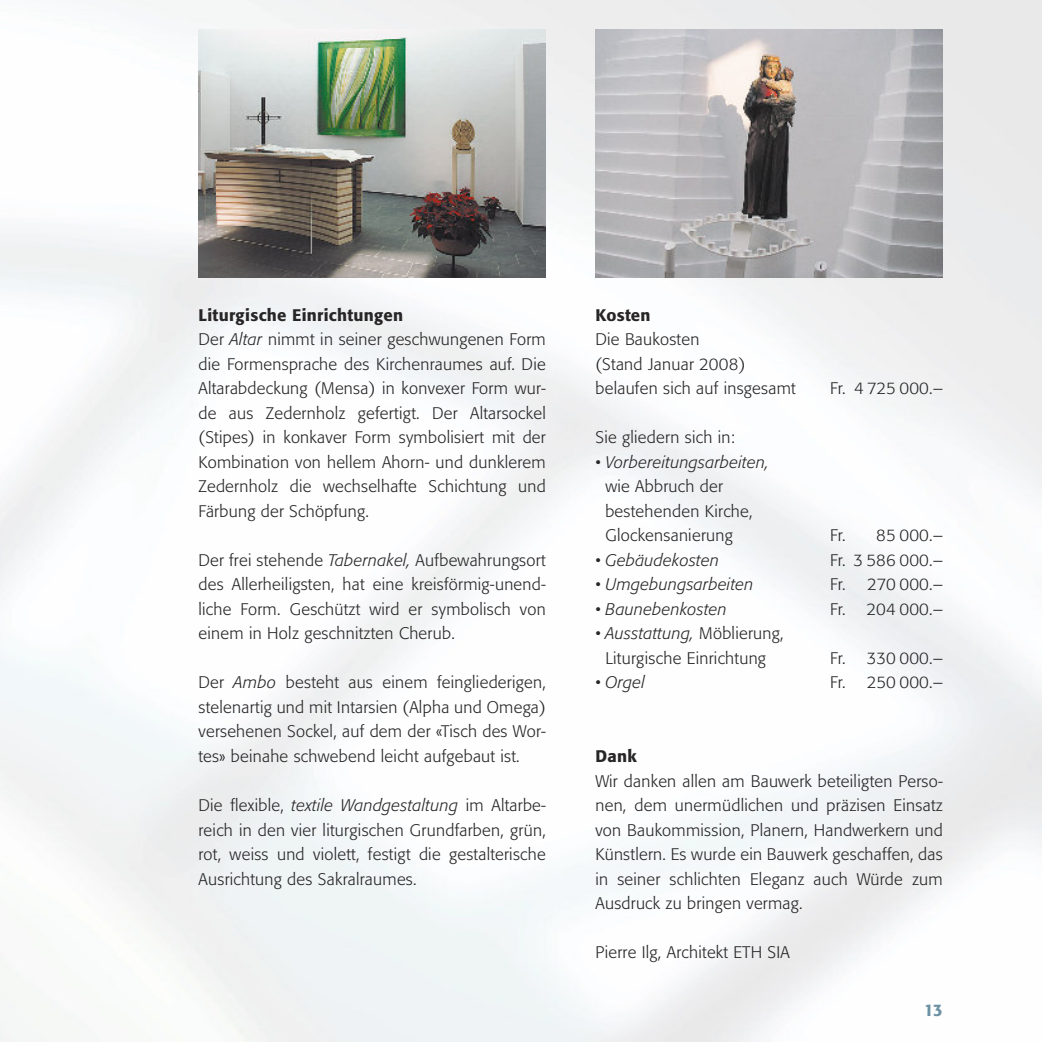
<style>
.page{position:relative;width:1042px;height:1042px;background:#fff}
.page>*{position:absolute;margin:0;border:0;box-sizing:border-box;transform-origin:0 0}
.t1{font:300 16.62px/24.5px "Formata";letter-spacing:.015em;color:#272526;text-align:justify}
.t2{font:italic 300 16.62px "Formata";letter-spacing:.015em;color:#272526}
.t3{font:500 16.62px "Formata";letter-spacing:.015em;color:#272526}
.t4{font:500 16.62px "Formata";color:#6c92a4}
.s1{font-weight:500}
.s2{font-style:italic}
.s3{font-style:normal}
</style>
<div class="page">
<img style="left:198px;top:30px;width:348px;height:248px">
<img style="left:595px;top:30px;width:348px;height:248px">
<p class="t1" style="left:198px;top:304px;width:349px;text-align:left"><span class="s1">Liturgische Einrichtungen<br></span>Der <span class="s2">Altar</span> nimmt in seiner geschwungenen Form die Formensprache des Kirchenraumes auf. Die Altarabdeckung (Mensa) in konvexer Form wur&shy;de aus Zedernholz gefertigt. Der Altarsockel (Stipes) in konkaver Form symbolisiert mit der Kombination von hellem Ahorn- und dunklerem Zedernholz die wechselhafte Schichtung und Färbung der Schöpfung.</p>
<p class="t1" style="left:198px;top:549px;width:349px">Der frei stehende <span class="s2">Tabernakel,</span> Aufbewahrungsort des Allerheiligsten, hat eine kreisförmig-unend&shy;liche Form. Geschützt wird er symbolisch von einem in Holz geschnitzten Cherub.</p>
<p class="t1" style="left:198px;top:672px;width:349px">Der <span class="s2">Ambo</span> besteht aus einem feingliederigen, stelenartig und mit Intarsien (Alpha und Omega) versehenen Sockel, auf dem der «Tisch des Wor&shy;tes» beinahe schwebend leicht aufgebaut ist.</p>
<p class="t1" style="left:198px;top:794px;width:349px">Die flexible, <span class="s2">textile Wandgestaltung</span> im Altarbe&shy;reich in den vier liturgischen Grundfarben, grün, rot, weiss und violett, festigt die gestalterische Ausrichtung des Sakralraumes.</p>
<p class="t3" style="left:595px;top:308px;width:57px">Kosten</p>
<p class="t1" style="left:595px;top:329px;width:202px;text-align:left">Die Baukosten<br>(Stand Januar 2008) belaufen sich auf insgesamt</p>
<p class="t1" style="left:595px;top:427px;width:141px">Sie gliedern sich in:</p>
<p class="t1" style="left:605px;top:451px;width:165px;text-align:left;text-indent:-10px">• <span class="s2">Vorbereitungsarbeiten, </span>wie Abbruch der bestehenden Kirche,<br>Glockensanierung</p>
<p class="t1" style="left:830px;top:378px;width:114px">Fr. 4 725 000.–</p>
<p class="t1" style="left:830px;top:525px;width:114px">Fr. 85 000.–</p>
<p class="t2" style="left:595px;top:553px;width:125px"><span class="s3">•</span> Gebäudekosten</p>
<p class="t1" style="left:830px;top:549px;width:114px">Fr. 3 586 000.–</p>
<p class="t2" style="left:595px;top:577px;width:160px"><span class="s3">•</span> Umgebungsarbeiten</p>
<p class="t1" style="left:830px;top:574px;width:114px">Fr. 270 000.–</p>
<p class="t2" style="left:595px;top:602px;width:133px"><span class="s3">•</span> Baunebenkosten</p>
<p class="t1" style="left:830px;top:598px;width:114px">Fr. 204 000.–</p>
<p class="t1" style="left:595px;top:623px;width:190px;text-align:center">• <span class="s2">Ausstattung,</span> Möblierung,<br>Liturgische Einrichtung</p>
<p class="t1" style="left:830px;top:647px;width:114px">Fr. 330 000.–</p>
<p class="t2" style="left:595px;top:675px;width:51px"><span class="s3">•</span> Orgel</p>
<p class="t1" style="left:830px;top:672px;width:114px">Fr. 250 000.–</p>
<p class="t3" style="left:595px;top:749px;width:43px">Dank</p>
<p class="t1" style="left:595px;top:770px;width:349px">Wir danken allen am Bauwerk beteiligten Perso&shy;nen, dem unermüdlichen und präzisen Einsatz von Baukommission, Planern, Handwerkern und Künstlern. Es wurde ein Bauwerk geschaffen, das in seiner schlichten Eleganz auch Würde zum Ausdruck zu bringen vermag.</p>
<p class="t1" style="left:595px;top:941px;width:196px">Pierre Ilg, Architekt ETH SIA</p>
<p class="t4" style="left:924px;top:1002px;width:20px">13</p>
</div>
